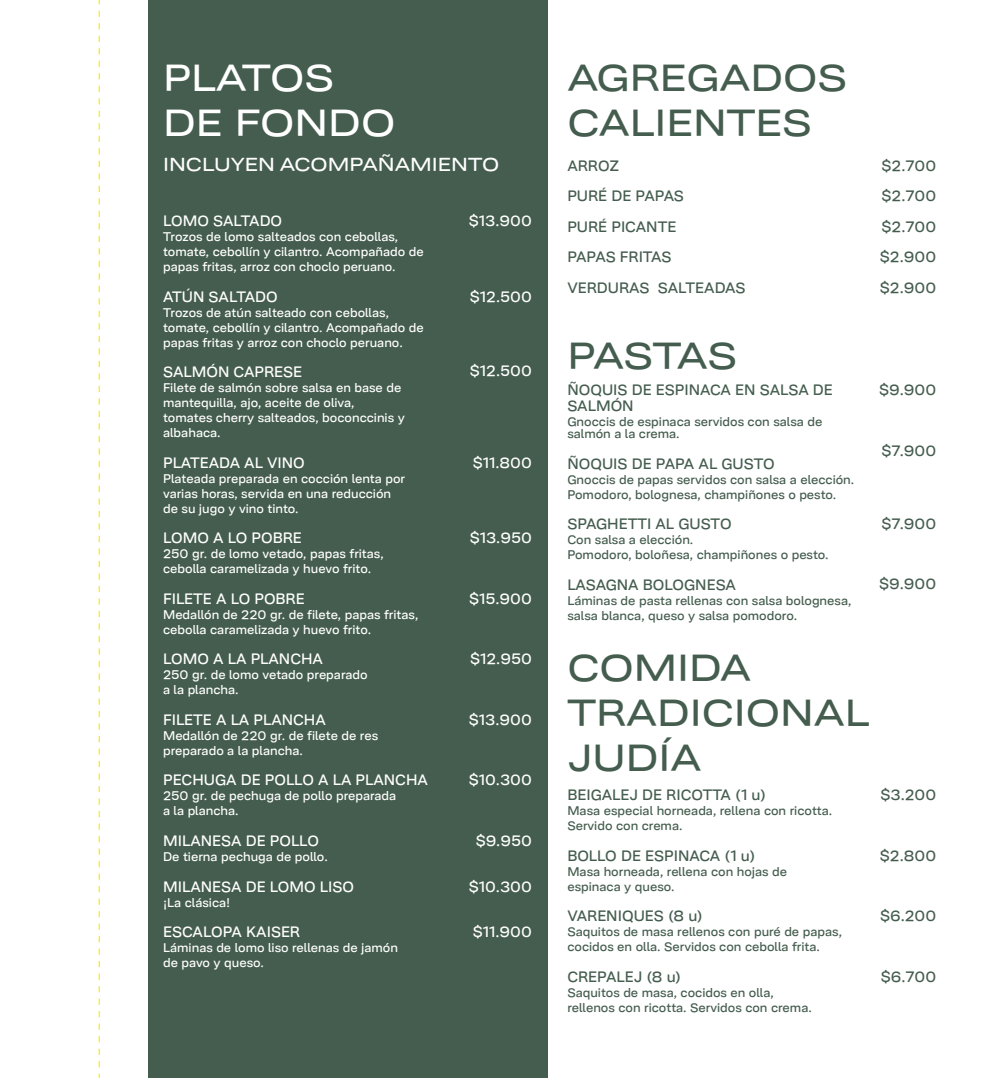
<style>
.page{position:relative;width:1000px;height:1078px;background:#fff}
.page>*{position:absolute;margin:0;border:0;box-sizing:border-box;transform-origin:0 0}
.t1{font:500 expanded 37.5px/45px "Ordina";color:#445d4e}
.t2{font:500 expanded 37.5px/45px "Ordina";color:#fff}
.t3{font:500 expanded 18.75px "Ordina";color:#fff}
.t4{font:500 15px/30.5px "Ordina";color:#445d4e}
.t5{font:500 15px "Ordina";color:#fff}
.t6{font:500 12.5px/15px "Ordina";color:#fff}
.t7{font:500 12.5px/15px "Ordina";color:#445d4e}
</style>
<div class="page">
<div style="left:148px;top:0;width:399px;height:1077px;background:#445d4e"></div>
<svg style="left:99px;top:0;width:1px;height:1077px"></svg>
<h1 class="t2" style="left:163px;top:52px;width:234px">PLATOS<br>DE FONDO</h1>
<h2 class="t3" style="left:163px;top:150px;width:337px">INCLUYEN ACOMPAÑAMIENTO</h2>
<p class="t5" style="left:163px;top:210px;width:121px">LOMO SALTADO</p>
<p class="t6" style="left:163px;top:228px;width:262px">Trozos de lomo salteados con cebollas, tomate, cebollín y cilantro. Acompañado de papas fritas, arroz con choclo peruano.</p>
<p class="t5" style="left:163px;top:285px;width:116px">ATÚN SALTADO</p>
<p class="t6" style="left:163px;top:303px;width:262px">Trozos de atún salteado con cebollas, tomate, cebollín y cilantro. Acompañado de papas fritas y arroz con choclo peruano.</p>
<p class="t5" style="left:163px;top:361px;width:141px">SALMÓN CAPRESE</p>
<p class="t6" style="left:163px;top:379px;width:243px">Filete de salmón sobre salsa en base de mantequilla, ajo, aceite de oliva, tomates cherry salteados, boconccinis y albahaca.</p>
<p class="t5" style="left:163px;top:451px;width:143px">PLATEADA AL VINO</p>
<p class="t6" style="left:163px;top:469px;width:243px">Plateada preparada en cocción lenta por varias horas, servida en una reducción de su jugo y vino tinto.</p>
<p class="t5" style="left:163px;top:527px;width:140px">LOMO A LO POBRE</p>
<p class="t6" style="left:163px;top:545px;width:222px">250 gr. de lomo vetado, papas fritas, cebolla caramelizada y huevo frito.</p>
<p class="t5" style="left:163px;top:587px;width:143px">FILETE A LO POBRE</p>
<p class="t6" style="left:163px;top:605px;width:257px">Medallón de 220 gr. de filete, papas fritas, cebolla caramelizada y huevo frito.</p>
<p class="t5" style="left:163px;top:648px;width:161px">LOMO A LA PLANCHA</p>
<p class="t6" style="left:163px;top:666px;width:206px">250 gr. de lomo vetado preparado a la plancha.</p>
<p class="t5" style="left:163px;top:708px;width:164px">FILETE A LA PLANCHA</p>
<p class="t6" style="left:163px;top:726px;width:216px">Medallón de 220 gr. de filete de res preparado a la plancha.</p>
<p class="t5" style="left:163px;top:769px;width:266px">PECHUGA DE POLLO A LA PLANCHA</p>
<p class="t6" style="left:163px;top:787px;width:235px">250 gr. de pechuga de pollo preparada a la plancha.</p>
<p class="t5" style="left:163px;top:829px;width:157px">MILANESA DE POLLO</p>
<p class="t6" style="left:163px;top:847px;width:166px">De tierna pechuga de pollo.</p>
<p class="t5" style="left:163px;top:875px;width:192px">MILANESA DE LOMO LISO</p>
<p class="t6" style="left:163px;top:893px;width:69px">¡La clásica!</p>
<p class="t5" style="left:163px;top:920px;width:138px">ESCALOPA KAISER</p>
<p class="t6" style="left:163px;top:938px;width:236px">Láminas de lomo liso rellenas de jamón de pavo y queso.</p>
<p class="t5" style="left:469px;top:210px;width:64px">$13.900</p>
<p class="t5" style="left:470px;top:285px;width:63px">$12.500</p>
<p class="t5" style="left:470px;top:359px;width:63px">$12.500</p>
<p class="t5" style="left:472px;top:451px;width:61px">$11.800</p>
<p class="t5" style="left:469px;top:527px;width:64px">$13.950</p>
<p class="t5" style="left:469px;top:587px;width:64px">$15.900</p>
<p class="t5" style="left:470px;top:648px;width:63px">$12.950</p>
<p class="t5" style="left:469px;top:708px;width:64px">$13.900</p>
<p class="t5" style="left:468px;top:769px;width:65px">$10.300</p>
<p class="t5" style="left:475px;top:829px;width:58px">$9.950</p>
<p class="t5" style="left:468px;top:875px;width:65px">$10.300</p>
<p class="t5" style="left:472px;top:920px;width:61px">$11.900</p>
<h1 class="t1" style="left:567px;top:51px;width:281px">AGREGADOS<br>CALIENTES</h1>
<p class="t4" style="left:567px;top:149px;width:179px">ARROZ<br>PURÉ DE PAPAS<br>PURÉ PICANTE<br>PAPAS FRITAS<br>VERDURAS SALTEADAS</p>
<p class="t4" style="left:879px;top:149px;width:58px;text-align:justify">$2.700 $2.700 $2.700 $2.900 $2.900</p>
<h1 class="t1" style="left:567px;top:329px;width:171px">PASTAS</h1>
<p class="t4" style="left:567px;top:380px;width:267px;line-height:15.5px">ÑOQUIS DE ESPINACA EN SALSA DE<br>SALMÓN</p>
<p class="t7" style="left:567px;top:414px;width:256px;line-height:12.5px">Gnoccis de espinaca servidos con salsa de salmón a la crema.</p>
<p class="t4" style="left:567px;top:446px;width:209px">ÑOQUIS DE PAPA AL GUSTO</p>
<p class="t7" style="left:567px;top:470px;width:288px">Gnoccis de papas servidos con salsa a elección.<br>Pomodoro, bolognesa, champiñones o pesto.</p>
<p class="t4" style="left:567px;top:507px;width:166px">SPAGHETTI AL GUSTO</p>
<p class="t7" style="left:567px;top:531px;width:263px">Con salsa a elección.<br>Pomodoro, boloñesa, champiñones o pesto.</p>
<p class="t4" style="left:567px;top:567px;width:170px">LASAGNA BOLOGNESA</p>
<p class="t7" style="left:567px;top:591px;width:285px">Láminas de pasta rellenas con salsa bolognesa, salsa blanca, queso y salsa pomodoro.</p>
<p class="t4" style="left:878px;top:373px;width:59px">$9.900</p>
<p class="t4" style="left:881px;top:433px;width:56px">$7.900</p>
<p class="t4" style="left:881px;top:506px;width:56px">$7.900</p>
<p class="t4" style="left:878px;top:567px;width:59px">$9.900</p>
<h1 class="t1" style="left:567px;top:641px;width:303px">COMIDA<br>TRADICIONAL<br>JUDÍA</h1>
<p class="t4" style="left:567px;top:778px;width:200px">BEIGALEJ DE RICOTTA (1 u)</p>
<p class="t7" style="left:567px;top:801px;width:266px">Masa especial horneada, rellena con ricotta.<br>Servido con crema.</p>
<p class="t4" style="left:567px;top:838px;width:189px">BOLLO DE ESPINACA (1 u)</p>
<p class="t7" style="left:567px;top:862px;width:221px">Masa horneada, rellena con hojas de espinaca y queso.</p>
<p class="t4" style="left:567px;top:899px;width:137px">VARENIQUES (8 u)</p>
<p class="t7" style="left:567px;top:922px;width:276px">Saquitos de masa rellenos con puré de papas, cocidos en olla. Servidos con cebolla frita.</p>
<p class="t4" style="left:567px;top:959px;width:115px">CREPALEJ (8 u)</p>
<p class="t7" style="left:567px;top:983px;width:246px">Saquitos de masa, cocidos en olla, rellenos con ricotta. Servidos con crema.</p>
<p class="t4" style="left:880px;top:778px;width:57px">$3.200</p>
<p class="t4" style="left:879px;top:838px;width:58px">$2.800</p>
<p class="t4" style="left:879px;top:899px;width:58px">$6.200</p>
<p class="t4" style="left:880px;top:959px;width:57px">$6.700</p>
</div>
